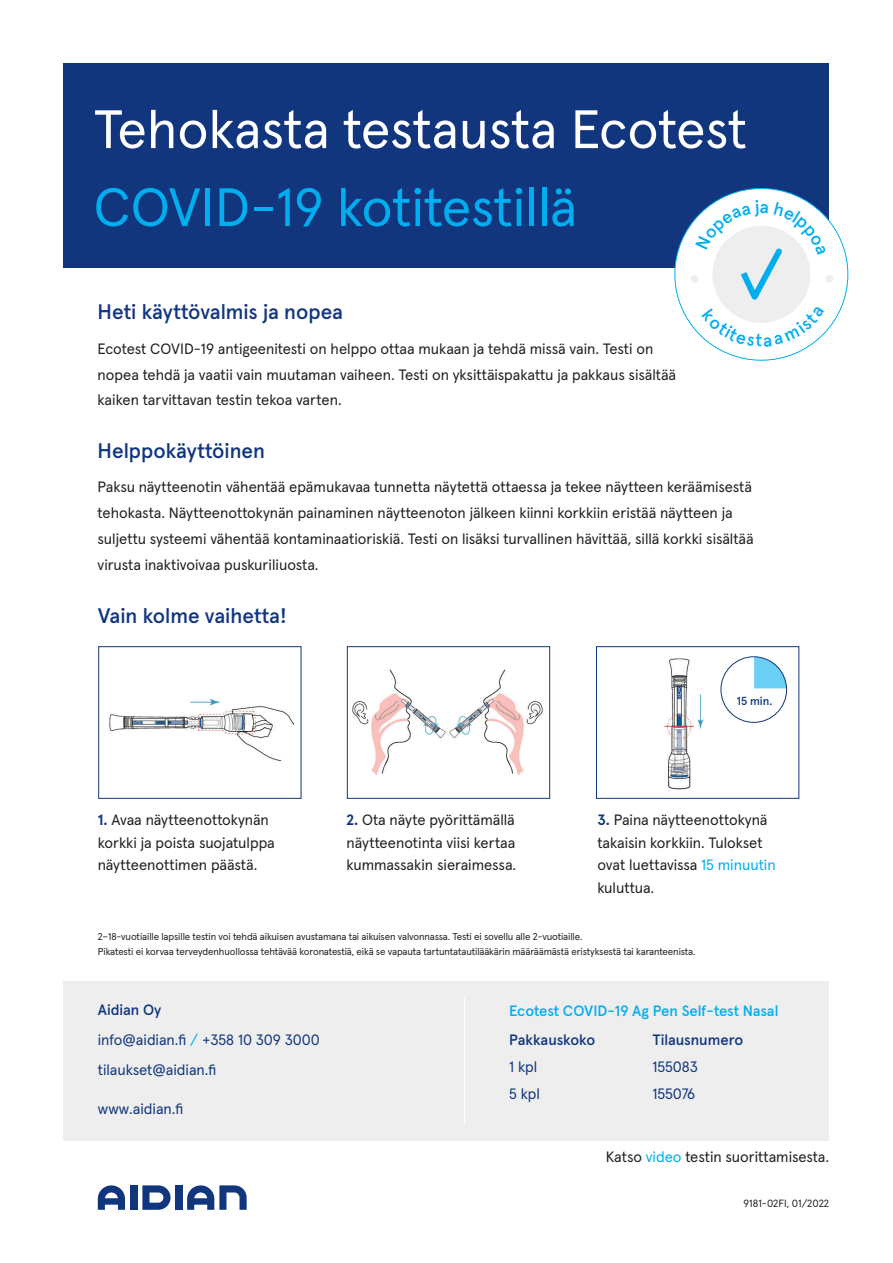
<style>
.page{position:relative;width:893px;height:1263px;background:#fff}
.page>*{position:absolute;margin:0;border:0;box-sizing:border-box;transform-origin:0 0}
.t1{font:54px "Apercu Pro";letter-spacing:-.01em;color:#fff}
.t2{font:54px "Apercu Pro";color:#00aeef}
.t3{font:500 21px "Apercu Pro";color:#11367e}
.t4{font:15px/22.5px "Apercu Pro";color:#231f20}
.t5{font:15px/30px "Apercu Pro";color:#11367e}
.t6{font:500 15px "Apercu Pro";letter-spacing:-.005em;color:#00aeef}
.t7{font:500 15px "Apercu Pro";color:#11367e}
.t8{font:500 11.7px "Apercu Pro";color:#11367e}
.t9{font:10.5px "Apercu Pro";color:#231f20}
.t10{font:9.9px/15.9px "Apercu Pro";letter-spacing:-.01em;color:#231f20}
.s1{font-weight:700;color:#11367e}
.s2{color:#00aeef}
.s3{font-weight:500}
</style>
<div class="page">
<svg style="left:142px;top:1185px;width:29px;height:25px"></svg>
<div style="left:130px;top:1185px;width:7px;height:25px;background:#11367e"></div>
<div style="left:175px;top:1185px;width:7px;height:25px;background:#11367e"></div>
<svg style="left:98px;top:1185px;width:27px;height:25px"></svg>
<svg style="left:187px;top:1185px;width:60px;height:25px"></svg>
<div style="left:64px;top:64px;width:765px;height:204px;background:#11367e"></div>
<svg style="left:754px;top:657px;width:33px;height:31px"></svg>
<div style="left:721px;top:657px;width:66px;height:65px;border:1px solid #11367e;border-radius:50%"></div>
<img style="left:664px;top:658px;width:40px;height:132px">
<img style="left:109px;top:699px;width:185px;height:62px">
<div style="left:98px;top:646px;width:203px;height:152px;border:1px solid #11367e"></div>
<img style="left:352px;top:669px;width:191px;height:106px">
<div style="left:347px;top:646px;width:203px;height:152px;border:1px solid #11367e"></div>
<div style="left:596px;top:646px;width:203px;height:152px;border:1px solid #11367e"></div>
<div style="left:63px;top:981px;width:766px;height:159px;background:#eeeeef"></div>
<hr style="left:464px;top:998px;width:1px;height:126px;background:#fff">
<div style="left:675px;top:188px;width:173px;height:172px;background:#fff;border-radius:50%"></div>
<div style="left:712px;top:226px;width:98px;height:97px;background:#eeeeef;border-radius:50%"></div>
<div style="left:825px;top:275px;width:8px;height:8px;background:#eeeeef;border-radius:50%"></div>
<div style="left:691px;top:275px;width:7px;height:8px;background:#eeeeef;border-radius:50%"></div>
<svg style="left:695px;top:200px;width:131px;height:100px"></svg>
<svg style="left:701px;top:311px;width:123px;height:36px"></svg>
<h1 class="t1" style="left:94px;top:88px;width:655px">Tehokasta testausta Ecotest</h1>
<h1 class="t2" style="left:94px;top:166px;width:485px">COVID-19 kotitestillä</h1>
<h2 class="t3" style="left:98px;top:296px;width:247px">Heti käyttövalmis ja nopea</h2>
<p class="t4" style="left:98px;top:334px;width:580px;line-height:25.8px">Ecotest COVID-19 antigeenitesti on helppo ottaa mukaan ja tehdä missä vain. Testi on nopea tehdä ja vaatii vain muutaman vaiheen. Testi on yksittäispakattu ja pakkaus sisältää kaiken tarvittavan testin tekoa varten.</p>
<h2 class="t3" style="left:98px;top:434px;width:169px">Helppokäyttöinen</h2>
<p class="t4" style="left:98px;top:473px;width:658px;line-height:25.8px">Paksu näytteenotin vähentää epämukavaa tunnetta näytettä ottaessa ja tekee näytteen keräämisestä tehokasta. Näytteenottokynän painaminen näytteenoton jälkeen kiinni korkkiin eristää näytteen ja suljettu systeemi vähentää kontaminaatioriskiä. Testi on lisäksi turvallinen hävittää, sillä korkki sisältää virusta inaktivoivaa puskuriliuosta.</p>
<h2 class="t3" style="left:98px;top:599px;width:190px">Vain kolme vaihetta!</h2>
<p class="t8" style="left:737px;top:692px;width:37px">15 min.</p>
<p class="t4" style="left:98px;top:807px;width:179px"><span class="s1">1.</span> Avaa näytteenottokynän korkki ja poista suojatulppa näytteenottimen päästä.</p>
<p class="t4" style="left:347px;top:807px;width:171px;text-align:justify"><span class="s1">2.</span> Ota näyte pyörittämällä näytteenotinta viisi kertaa kummassakin sieraimessa.</p>
<p class="t4" style="left:597px;top:807px;width:180px"><span class="s1">3.</span> Paina näytteenottokynä takaisin korkkiin. Tulokset ovat luettavissa <span class="s2">15 minuutin </span>kuluttua.</p>
<p class="t10" style="left:98px;top:927px;width:599px">2–18-vuotiaille lapsille testin voi tehdä aikuisen avustamana tai aikuisen valvonnassa. Testi ei sovellu alle 2-vuotiaille.<br>Pikatesti ei korvaa terveydenhuollossa tehtävää koronatestiä, eikä se vapauta tartuntatautilääkärin määräämästä eristyksestä tai karanteenista.</p>
<p class="t5" style="left:98px;top:994px;width:224px"><span class="s3">Aidian Oy<br></span>info@aidian.fi <span class="s2">/</span> +358 10 309 3000 tilaukset@aidian.fi</p>
<p class="t5" style="left:98px;top:1092px;width:87px">www.aidian.fi</p>
<p class="t6" style="left:509px;top:999px;width:271px">Ecotest COVID-19 Ag Pen Self-test Nasal</p>
<p class="t7" style="left:509px;top:1028px;width:87px">Pakkauskoko</p>
<p class="t5" style="left:509px;top:1052px;width:32px;line-height:27px">1 kpl<br>5 kpl</p>
<p class="t7" style="left:652px;top:1028px;width:92px">Tilausnumero</p>
<p class="t5" style="left:652px;top:1052px;width:47px;line-height:27px">155083<br>155076</p>
<p class="t4" style="left:606px;top:1144px;width:225px">Katso <span class="s2">video</span> testin suorittamisesta.</p>
<p class="t9" style="left:744px;top:1196px;width:87px">9181-02FI, 01/2022</p>
</div>
